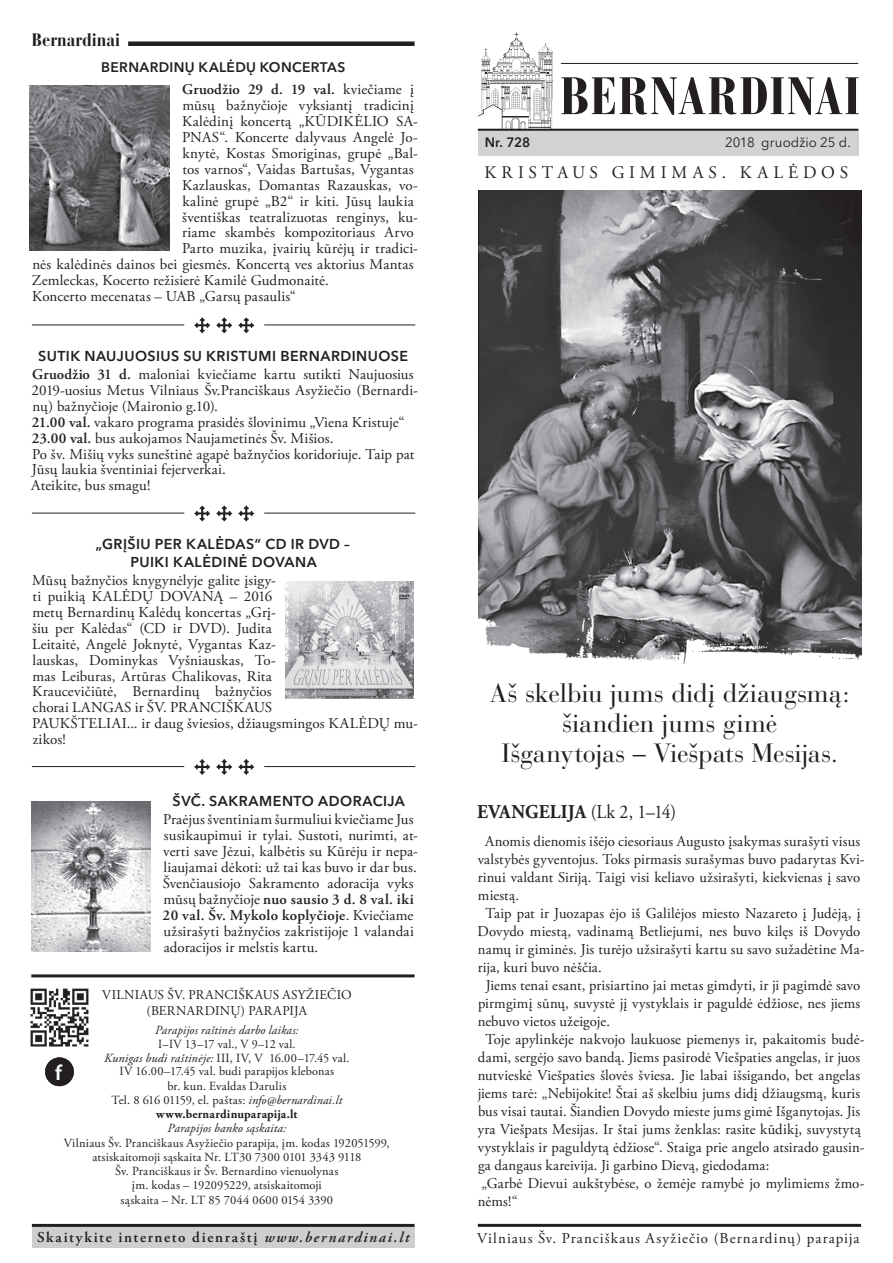
<style>
.page{position:relative;width:893px;height:1263px;background:#fff}
.page>*{position:absolute;margin:0;border:0;box-sizing:border-box;transform-origin:0 0}
.t1{font:700 condensed 52.2px "Bauer Bodoni CE";letter-spacing:.03em;color:#231f20}
.t2{font:26.1px/30px "Bauer Bodoni CE";letter-spacing:-.01em;color:#231f20;text-align:center}
.t3{font:600 21.6px "Myriad Pro";color:#fff}
.t4{font:700 19.5px "Adobe Garamond Pro";letter-spacing:.01em;color:#231f20;scale:.94 1}
.t5{font:700 condensed 18px "Bauer Bodoni CE";color:#231f20}
.t6{font:17.7px "Adobe Garamond Pro";letter-spacing:.28em;color:#231f20}
.t7{font:15px/15.9px "Adobe Garamond Pro";letter-spacing:.01em;color:#231f20}
.t8{font:15px "Adobe Garamond Pro";letter-spacing:.07em;color:#231f20}
.t9{font:600 15px "Adobe Garamond Pro";letter-spacing:.105em;color:#231f20}
.t10{font:600 15px "Adobe Garamond Pro";letter-spacing:.005em;color:#231f20}
.t11{font:600 14.25px/18px "Avenir Next LT Pro";letter-spacing:.035em;color:#231f20;text-align:center}
.t12{font:600 13.8px "Avenir Next LT Pro";letter-spacing:.025em;color:#231f20}
.t13{font:13.5px/16.5px "Adobe Garamond Pro";letter-spacing:.02em;color:#231f20;text-align:center}
.t14{font:13.5px "Avenir Next LT Pro";letter-spacing:.01em;color:#231f20}
.t15{font:600 13.5px "Avenir Next LT Pro";color:#231f20}
.t16{font:12.45px/14.2px "Adobe Garamond Pro";letter-spacing:.015em;color:#231f20;text-align:center}
.t17{font:italic 12.45px/14.2px "Adobe Garamond Pro";letter-spacing:.015em;color:#231f20;text-align:center}
.s1{font-weight:400}
.s2{font-weight:600}
.s3{font-style:normal}
.s4{font-style:italic}
.s5{font-weight:700}
</style>
<div class="page">
<div style="left:478px;top:130px;width:380px;height:26px;background:#d1d2d4"></div>
<hr style="left:478px;top:129px;width:380px;height:2px;background:#231f20">
<hr style="left:561px;top:63px;width:297px;height:1px;background:#231f20">
<svg style="left:478px;top:32px;width:75px;height:97px"></svg>
<img style="left:478px;top:190px;width:383px;height:428px">
<img style="left:478px;top:618px;width:384px;height:46px">
<hr style="left:478px;top:1224px;width:383px;height:3px;background:#231f20">
<hr style="left:31px;top:974px;width:384px;height:3px;background:#231f20">
<div style="left:128px;top:41px;width:287px;height:5px;background:#231f20"></div>
<img style="left:30px;top:988px;width:59px;height:59px">
<div style="left:45px;top:1057px;width:29px;height:29px;background:#231f20;border-radius:50%"></div>
<hr style="left:32px;top:1224px;width:383px;height:3px;background:#231f20">
<div style="left:32px;top:1227px;width:383px;height:20px;background:#cdced0"></div>
<hr style="left:32px;top:325px;width:152px;height:1px;background:#231f20">
<hr style="left:264px;top:325px;width:151px;height:1px;background:#231f20">
<svg style="left:238px;top:317px;width:16px;height:16px"></svg>
<svg style="left:216px;top:317px;width:16px;height:16px"></svg>
<svg style="left:194px;top:317px;width:16px;height:16px"></svg>
<hr style="left:32px;top:513px;width:152px;height:1px;background:#231f20">
<hr style="left:264px;top:513px;width:151px;height:1px;background:#231f20">
<svg style="left:238px;top:506px;width:16px;height:15px"></svg>
<svg style="left:216px;top:506px;width:16px;height:15px"></svg>
<svg style="left:194px;top:506px;width:16px;height:15px"></svg>
<hr style="left:32px;top:766px;width:152px;height:1px;background:#231f20">
<hr style="left:264px;top:766px;width:151px;height:1px;background:#231f20">
<svg style="left:238px;top:759px;width:16px;height:16px"></svg>
<svg style="left:216px;top:759px;width:16px;height:16px"></svg>
<svg style="left:194px;top:759px;width:16px;height:16px"></svg>
<img style="left:29px;top:85px;width:140px;height:166px">
<img style="left:285px;top:581px;width:128px;height:117px">
<img style="left:32px;top:801px;width:118px;height:150px">
<p class="t5" style="left:32px;top:29px;width:90px">Bernardinai</p>
<p class="t12" style="left:101px;top:59px;width:246px">BERNARDINŲ KALĖDŲ KONCERTAS</p>
<p class="t10" style="left:182px;top:81px;width:233px">Gruodžio 29 d. 19 val. <span class="s1">kviečiame į</span></p>
<p class="t7" style="left:182px;top:98px;width:233px">mūsų bažnyčioje vyksiantį tradicinį</p>
<p class="t7" style="left:182px;top:114px;width:237px">Kalėdinį koncertą „KŪDIKĖLIO SA-</p>
<p class="t7" style="left:182px;top:130px;width:237px">PNAS“. Koncerte dalyvaus Angelė Jo-</p>
<p class="t7" style="left:183px;top:146px;width:237px">knytė, Kostas Smoriginas, grupė „Bal-</p>
<p class="t7" style="left:183px;top:162px;width:233px">tos varnos“, Vaidas Bartušas, Vygantas</p>
<p class="t7" style="left:182px;top:178px;width:237px">Kazlauskas, Domantas Razauskas, vo-</p>
<p class="t7" style="left:183px;top:193px;width:233px">kalinė grupė „B2“ ir kiti. Jūsų laukia</p>
<p class="t7" style="left:182px;top:209px;width:237px">šventiškas teatralizuotas renginys, ku-</p>
<p class="t7" style="left:182px;top:225px;width:233px">riame skambės kompozitoriaus Arvo</p>
<p class="t7" style="left:182px;top:241px;width:237px">Parto muzika, įvairių kūrėjų ir tradici-</p>
<p class="t7" style="left:32px;top:257px;width:383px">nės kalėdinės dainos bei giesmės. Koncertą ves aktorius Mantas</p>
<p class="t7" style="left:32px;top:273px;width:299px">Zemleckas, Kocerto režisierė Kamilė Gudmonaitė.</p>
<p class="t7" style="left:32px;top:289px;width:265px">Koncerto mecenatas – UAB „Garsų pasaulis“</p>
<p class="t11" style="left:38px;top:347px;width:372px">SUTIK NAUJUOSIUS SU KRISTUMI BERNARDINUOSE</p>
<p class="t7" style="left:32px;top:367px;width:388px"><span class="s2">Gruodžio 31 d.</span> maloniai kviečiame kartu sutikti Naujuosius<br>2019-uosius Metus Vilniaus Šv.Pranciškaus Asyžiečio (Bernardi&shy;nų) bažnyčioje (Maironio g.10).</p>
<p class="t7" style="left:32px;top:414px;width:374px"><span class="s2">21.00 val.</span> vakaro programa prasidės šlovinimu „Viena Kristuje“</p>
<p class="t7" style="left:32px;top:430px;width:303px"><span class="s2">23.00 val.</span> bus aukojamos Naujametinės Šv. Mišios.</p>
<p class="t7" style="left:32px;top:446px;width:384px">Po šv. Mišių vyks suneštinė agapė bažnyčios koridoriuje. Taip pat<br>Jūsų laukia šventiniai fejerverkai.</p>
<p class="t7" style="left:31px;top:478px;width:121px">Ateikite, bus smagu!</p>
<p class="t11" style="left:95px;top:535px;width:256px">„GRĮŠIU PER KALĖDAS“ CD IR DVD –<br>PUIKI KALĖDINĖ DOVANA</p>
<p class="t7" style="left:32px;top:573px;width:387px">Mūsų bažnyčios knygynėlyje galite įsigy-<br>ti puikią KALĖDŲ DOVANĄ – 2016<br>metų Bernardinų Kalėdų koncertas „Grį-<br>šiu per Kalėdas“ (CD ir DVD). Judita<br>Leitaitė, Angelė Joknytė, Vygantas Kaz-<br>lauskas, Dominykas Vyšniauskas, To-<br>mas Leiburas, Artūras Chalikovas, Rita<br>Kraucevičiūtė, Bernardinų bažnyčios<br>chorai LANGAS ir ŠV. PRANCIŠKAUS<br>PAUKŠTELIAI... ir daug šviesios, džiaugsmingos KALĖDŲ mu&shy;zikos!</p>
<p class="t11" style="left:173px;top:792px;width:234px">ŠVČ. SAKRAMENTO ADORACIJA</p>
<p class="t7" style="left:163px;top:812px;width:257px">Praėjus šventiniam šurmuliui kviečiame Jus susikaupimui ir tylai. Sustoti, nurimti, at&shy;verti save Jėzui, kalbėtis su Kūrėju ir nepa&shy;liaujamai dėkoti: už tai kas buvo ir dar bus.<br>Švenčiausiojo Sakramento adoracija vyks mūsų bažnyčioje <span class="s2">nuo sausio 3 d. 8 val. iki 20 val. Šv. Mykolo koplyčioje</span>. Kviečiame užsirašyti bažnyčios zakristijoje 1 valandai adoracijos ir melstis kartu.</p>
<p class="t13" style="left:102px;top:987px;width:251px">VILNIAUS ŠV. PRANCIŠKAUS ASYŽIEČIO (BERNARDINŲ) PARAPIJA</p>
<p class="t17" style="left:104px;top:1023px;width:247px">Parapijos raštinės darbo laikas:<br><span class="s3">I–IV 13–17 val., V 9–12 val.<br></span>Kunigas budi raštinėje: <span class="s3">III, IV, V 16.00–17.45 val.</span></p>
<p class="t16" style="left:112px;top:1065px;width:232px">IV 16.00–17.45 val. budi parapijos klebonas br. kun. Evaldas Darulis<br>Tel. 8 616 01159, el. paštas: <span class="s4">info@bernardinai.lt </span><span class="s5">www.bernardinuparapija.lt</span></p>
<p class="t16" style="left:64px;top:1122px;width:327px"><span class="s4">Parapijos banko sąskaita:<br></span>Vilniaus Šv. Pranciškaus Asyžiečio parapija, įm. kodas 192051599, atsiskaitomoji sąskaita Nr. LT30 7300 0101 3343 9118<br>Šv. Pranciškaus ir Šv. Bernardino vienuolynas<br>įm. kodas – 192095229, atsiskaitomoji<br>sąskaita – Nr. LT 85 7044 0600 0154 3390</p>
<h3 class="t3" style="left:55px;top:1059px;width:8px">f</h3>
<p class="t9" style="left:37px;top:1228px;width:374px">Skaitykite interneto dienraštį <span class="s4">www.bernardinai.lt</span></p>
<p class="t1" style="left:560px;top:65px;width:301px">BERNARDINAI</p>
<p class="t15" style="left:485px;top:134px;width:47px">Nr. 728</p>
<p class="t14" style="left:725px;top:134px;width:127px">2018 gruodžio 25 d.</p>
<p class="t6" style="left:484px;top:162px;width:365px">KRISTAUS GIMIMAS. KALĖDOS</p>
<p class="t2" style="left:490px;top:678px;width:361px">Aš skelbiu jums didį džiaugsmą: šiandien jums gimė<br>Išganytojas – Viešpats Mesijas.</p>
<p class="t4" style="left:477px;top:801px;width:213px">EVANGELIJA <span class="s1">(Lk 2, 1–14)</span></p>
<p class="t7" style="left:478px;top:833px;width:388px;line-height:18px;text-indent:7px">Anomis dienomis išėjo ciesoriaus Augusto įsakymas surašyti visus valstybės gyventojus. Toks pirmasis surašymas buvo padarytas Kvi&shy;rinui valdant Siriją. Taigi visi keliavo užsirašyti, kiekvienas į savo miestą.</p>
<p class="t7" style="left:477px;top:905px;width:388px;line-height:18px;text-indent:8px">Taip pat ir Juozapas ėjo iš Galilėjos miesto Nazareto į Judėją, į Dovydo miestą, vadinamą Betliejumi, nes buvo kilęs iš Dovydo namų ir giminės. Jis turėjo užsirašyti kartu su savo sužadėtine Ma&shy;rija, kuri buvo nėščia.</p>
<p class="t7" style="left:478px;top:977px;width:384px;line-height:18px;text-align:justify;text-indent:8px">Jiems tenai esant, prisiartino jai metas gimdyti, ir ji pagimdė savo pirmgimį sūnų, suvystė jį vystyklais ir paguldė ėdžiose, nes jiems nebuvo vietos užeigoje.</p>
<p class="t7" style="left:478px;top:1031px;width:388px;line-height:18px;text-indent:8px">Toje apylinkėje nakvojo laukuose piemenys ir, pakaitomis budė&shy;dami, sergėjo savo bandą. Jiems pasirodė Viešpaties angelas, ir juos nutvieskė Viešpaties šlovės šviesa. Jie labai išsigando, bet angelas jiems tarė: „Nebijokite! Štai aš skelbiu jums didį džiaugsmą, kuris bus visai tautai. Šiandien Dovydo mieste jums gimė Išganytojas. Jis yra Viešpats Mesijas. Ir štai jums ženklas: rasite kūdikį, suvystytą vystyklais ir paguldytą ėdžiose“. Staiga prie angelo atsirado gausin&shy;ga dangaus kareivija. Ji garbino Dievą, giedodama:</p>
<p class="t7" style="left:478px;top:1175px;width:388px;line-height:18px">„Garbė Dievui aukštybėse, o žemėje ramybė jo mylimiems žmo&shy;nėms!“</p>
<p class="t8" style="left:477px;top:1229px;width:384px">Vilniaus Šv. Pranciškaus Asyžiečio (Bernardinų) parapija</p>
</div>
